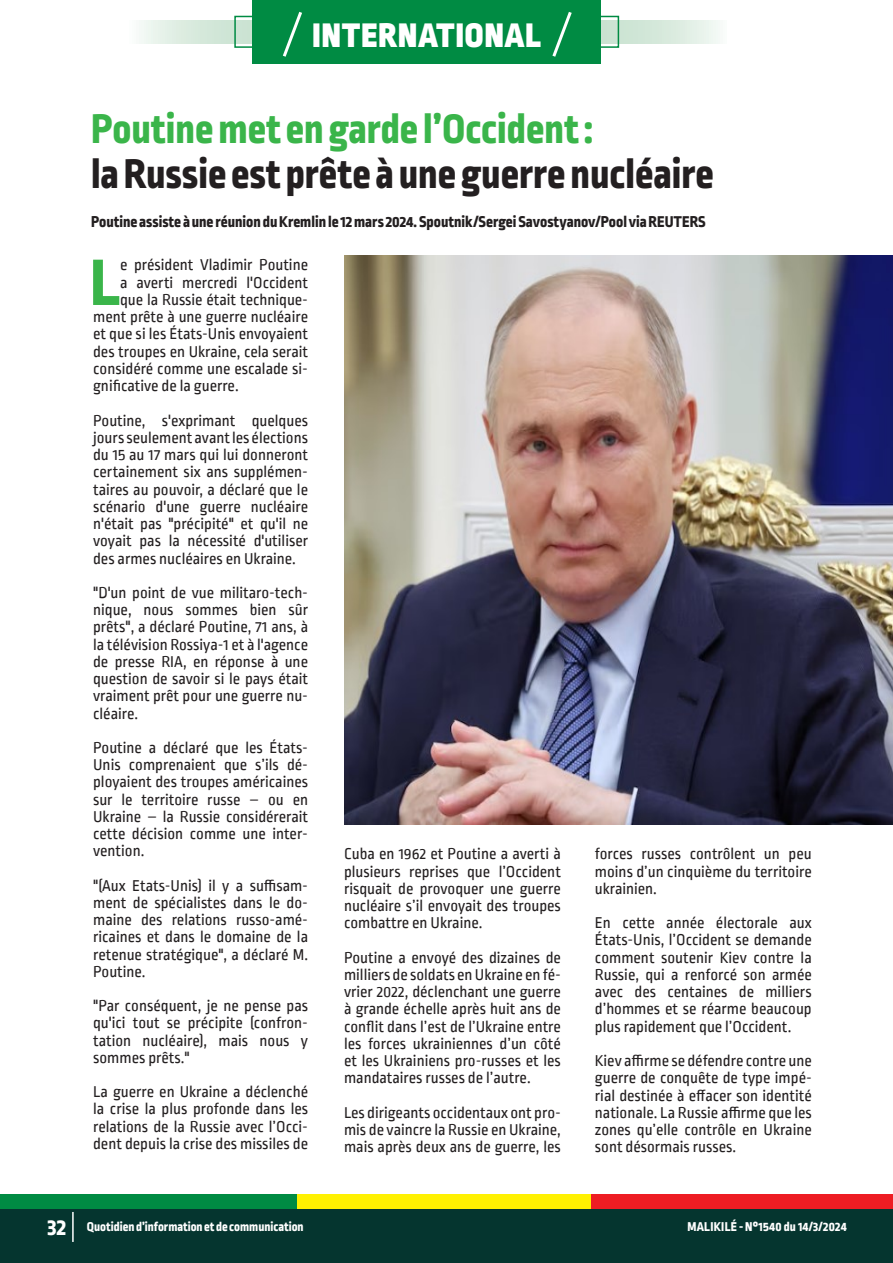
<style>
.page{position:relative;width:893px;height:1263px;background:#fff}
.page>*{position:absolute;margin:0;border:0;box-sizing:border-box;transform-origin:0 0}
.t1{font:800 69.15px "Ropa Sans Pro";color:#3ab54a}
.t2{font:800 43.5px "Ropa Sans Pro";color:#231f20}
.t3{font:800 43.5px "Ropa Sans Pro";color:#3ab54a}
.t4{font:900 36px "Ropa Sans Pro";letter-spacing:.03em;color:#fff}
.t5{font:16.5px/17.2px "Ropa Sans PTT";color:#231f20;text-align:justify}
.t6{font:800 16.5px "Ropa Sans Pro";color:#231f20}
.t7{font:800 13.5px "Ropa Sans Pro";color:#fff}
.t8{font:800 13.5px "Ropa Sans Pro";letter-spacing:.02em;color:#fff}
.s1{font-size:24px}
</style>
<div class="page">
<div style="left:0;top:1195px;width:297px;height:17px;background:#008b43"></div>
<div style="left:297px;top:1195px;width:297px;height:17px;background:#fff101"></div>
<div style="left:592px;top:1195px;width:301px;height:17px;background:#ee1d23"></div>
<div style="left:0;top:1209px;width:893px;height:54px;background:#05352f"></div>
<hr style="left:72px;top:1212px;width:2px;height:30px;background:#fff">
<svg style="left:139px;top:20px;width:581px;height:23px;background:#d9ebde"></svg>
<div style="left:234px;top:16px;width:385px;height:32px;border:2px solid #008b43"></div>
<div style="left:252px;top:0;width:349px;height:64px;background:#008b43"></div>
<svg style="left:282px;top:11px;width:20px;height:46px"></svg>
<svg style="left:552px;top:12px;width:20px;height:45px"></svg>
<img style="left:344px;top:256px;width:549px;height:569px">
<p class="t4" style="left:313px;top:13px;width:230px">INTERNATIONAL</p>
<p class="t3" style="left:91px;top:104px;width:504px">Poutine met en garde l’Occident :</p>
<p class="t2" style="left:91px;top:149px;width:624px">la Russie est prête à une guerre nucléaire</p>
<p class="t6" style="left:91px;top:212px;width:616px">Poutine assiste à une réunion du Kremlin le 12 mars 2024. Spoutnik/Sergei Savostyanov/Pool via REUTERS</p>
<p class="t1" style="left:90px;top:242px;width:32px">L</p>
<p class="t5" style="left:120px;top:257px;width:189px">e président Vladimir Poutine</p>
<p class="t5" style="left:120px;top:275px;width:189px">a averti mercredi l'Occident</p>
<p class="t5" style="left:120px;top:292px;width:189px">que la Russie était technique-</p>
<p class="t5" style="left:93px;top:309px;width:216px">ment prête à une guerre nucléaire</p>
<p class="t5" style="left:93px;top:326px;width:216px">et que si les États-Unis envoyaient</p>
<p class="t5" style="left:93px;top:344px;width:216px">des troupes en Ukraine, cela serait</p>
<p class="t5" style="left:93px;top:361px;width:216px">considéré comme une escalade si-</p>
<p class="t5" style="left:93px;top:378px;width:147px">gnificative de la guerre.</p>
<p class="t5" style="left:93px;top:412px;width:216px">Poutine, s'exprimant quelques jours seulement avant les élections du 15 au 17 mars qui lui donneront certainement six ans supplémen&shy;taires au pouvoir, a déclaré que le scénario d'une guerre nucléaire n'était pas "précipité" et qu'il ne voyait pas la nécessité d'utiliser des armes nucléaires en Ukraine.</p>
<p class="t5" style="left:93px;top:585px;width:216px">"D'un point de vue militaro-tech&shy;nique, nous sommes bien sûr prêts", a déclaré Poutine, 71 ans, à la télévision Rossiya-1 et à l'agence de presse RIA, en réponse à une question de savoir si le pays était vraiment prêt pour une guerre nu&shy;cléaire.</p>
<p class="t5" style="left:93px;top:740px;width:216px">Poutine a déclaré que les États-Unis comprenaient que s’ils dé&shy;ployaient des troupes américaines sur le territoire russe – ou en Ukraine – la Russie considérerait cette décision comme une inter&shy;vention.</p>
<p class="t5" style="left:93px;top:877px;width:216px">"(Aux Etats-Unis) il y a suffisam&shy;ment de spécialistes dans le do&shy;maine des relations russo-amé&shy;ricaines et dans le domaine de la retenue stratégique", a déclaré M.<br>Poutine.</p>
<p class="t5" style="left:93px;top:998px;width:216px">"Par conséquent, je ne pense pas qu'ici tout se précipite (confron&shy;tation nucléaire), mais nous y sommes prêts."</p>
<p class="t5" style="left:93px;top:1084px;width:216px">La guerre en Ukraine a déclenché la crise la plus profonde dans les relations de la Russie avec l’Occi&shy;dent depuis la crise des missiles de</p>
<p class="t5" style="left:344px;top:846px;width:218px">Cuba en 1962 et Poutine a averti à plusieurs reprises que l’Occident risquait de provoquer une guerre nucléaire s’il envoyait des troupes combattre en Ukraine.</p>
<p class="t5" style="left:344px;top:950px;width:218px">Poutine a envoyé des dizaines de milliers de soldats en Ukraine en fé&shy;vrier 2022, déclenchant une guerre à grande échelle après huit ans de conflit dans l’est de l’Ukraine entre les forces ukrainiennes d’un côté et les Ukrainiens pro-russes et les mandataires russes de l’autre.</p>
<p class="t5" style="left:344px;top:1105px;width:218px">Les dirigeants occidentaux ont pro&shy;mis de vaincre la Russie en Ukraine, mais après deux ans de guerre, les</p>
<p class="t5" style="left:595px;top:846px;width:218px">forces russes contrôlent un peu moins d’un cinquième du territoire ukrainien.</p>
<p class="t5" style="left:595px;top:915px;width:218px">En cette année électorale aux États-Unis, l’Occident se demande comment soutenir Kiev contre la Russie, qui a renforcé son armée avec des centaines de milliers d’hommes et se réarme beaucoup plus rapidement que l’Occident.</p>
<p class="t5" style="left:595px;top:1053px;width:218px">Kiev affirme se défendre contre une guerre de conquête de type impé&shy;rial destinée à effacer son identité nationale. La Russie affirme que les zones qu’elle contrôle en Ukraine sont désormais russes.</p>
<p class="t7" style="left:47px;top:1219px;width:258px"><span class="s1">32</span> Quotidien d’information et de communication</p>
<p class="t8" style="left:687px;top:1219px;width:161px">MALIKILÉ - N°1540 du 14/3/2024</p>
</div>
